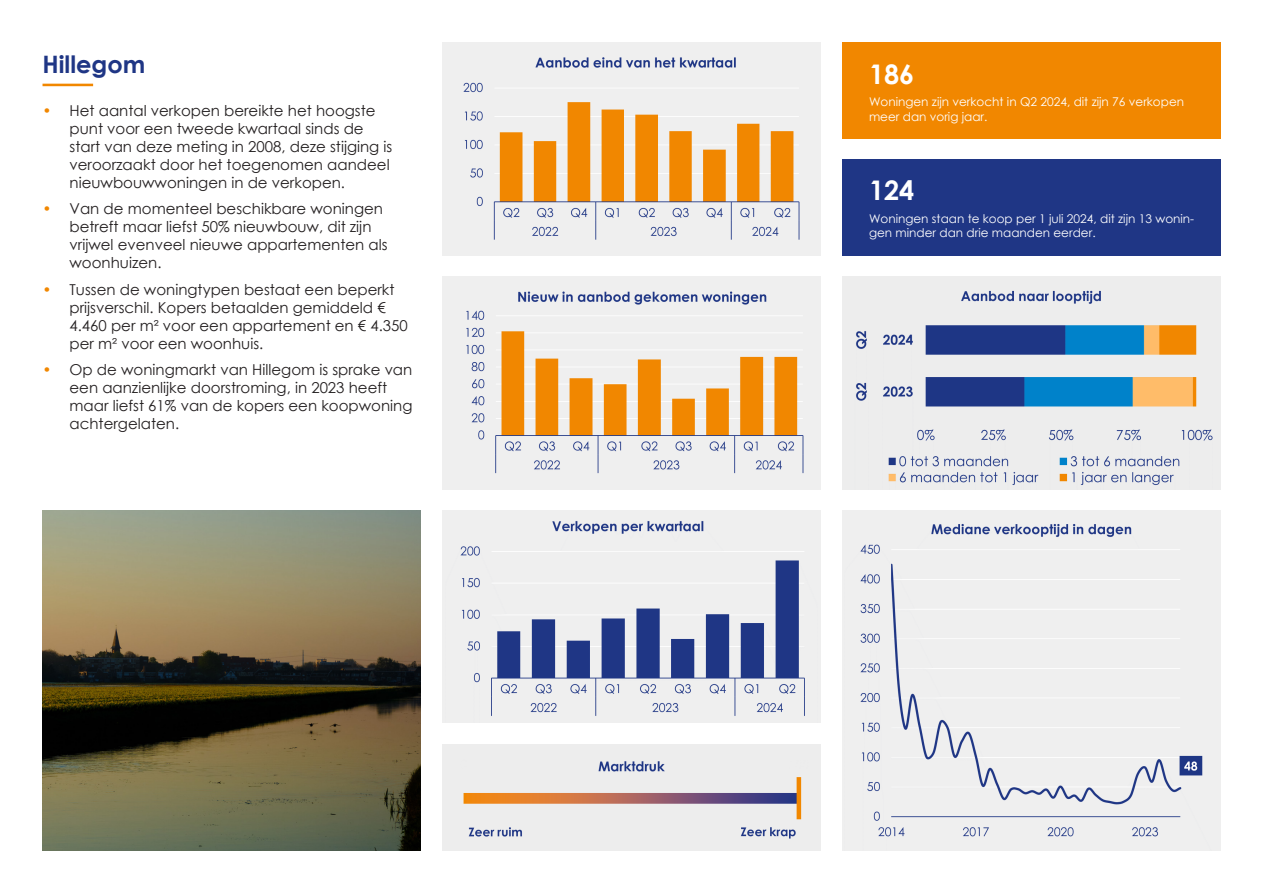
<style>
.page{position:relative;width:1263px;height:893px;background:#fff}
.page>*{position:absolute;margin:0;border:0;box-sizing:border-box;transform-origin:0 0}
.t1{font:700 27px "Century Gothic";color:#fff}
.t2{font:700 24px "Century Gothic";color:#1f3685}
.t3{font:15px/18px "Century Gothic";color:#231f20}
.t4{font:12px/14.4px "Century Gothic";color:#fff}
.s1{color:#f18700}
</style>
<div class="page">
<hr style="left:43px;top:84px;width:50px;height:2px;background:#f18700">
<img style="left:43px;top:510px;width:378px;height:340px">
<div style="left:842px;top:43px;width:378px;height:96px;background:#f18700"></div>
<div style="left:842px;top:159px;width:378px;height:96px;background:#1f3685"></div>
<img style="left:842px;top:276px;width:378px;height:213px">
<div style="left:842px;top:510px;width:378px;height:340px;background:#efefef"></div>
<img style="left:442px;top:744px;width:378px;height:106px">
<img style="left:442px;top:510px;width:378px;height:213px">
<img style="left:442px;top:276px;width:378px;height:213px">
<img style="left:442px;top:43px;width:378px;height:212px">
<p class="t2" style="left:43px;top:46px;width:104px">Hillegom</p>
<p class="t3" style="left:70px;top:101px;width:324px;text-indent:-27px"><span class="s1">•</span> Het aantal verkopen bereikte het hoogste punt voor een tweede kwartaal sinds de start van deze meting in 2008, deze stijging is veroorzaakt door het toegenomen aandeel nieuwbouwwoningen in de verkopen.</p>
<p class="t3" style="left:70px;top:200px;width:320px;text-indent:-27px"><span class="s1">•</span> Van de momenteel beschikbare woningen betreft maar liefst 50% nieuwbouw, dit zijn vrijwel evenveel nieuwe appartementen als woonhuizen.</p>
<p class="t3" style="left:70px;top:280px;width:340px;text-indent:-27px"><span class="s1">•</span> Tussen de woningtypen bestaat een beperkt prijsverschil. Kopers betaalden gemiddeld € 4.460 per m² voor een appartement en € 4.350 per m² voor een woonhuis.</p>
<p class="t3" style="left:70px;top:361px;width:344px;text-indent:-27px"><span class="s1">•</span> Op de woningmarkt van Hillegom is sprake van een aanzienlijke doorstroming, in 2023 heeft maar liefst 61% van de kopers een koopwoning achtergelaten.</p>
<p class="t1" style="left:869px;top:53px;width:47px">186</p>
<p class="t4" style="left:869px;top:95px;width:317px">Woningen zijn verkocht in Q2 2024, dit zijn 76 verkopen meer dan vorig jaar.</p>
<p class="t1" style="left:869px;top:170px;width:47px">124</p>
<p class="t4" style="left:869px;top:211px;width:327px">Woningen staan te koop per 1 juli 2024, dit zijn 13 wonin&shy;gen minder dan drie maanden eerder.</p>
</div>
